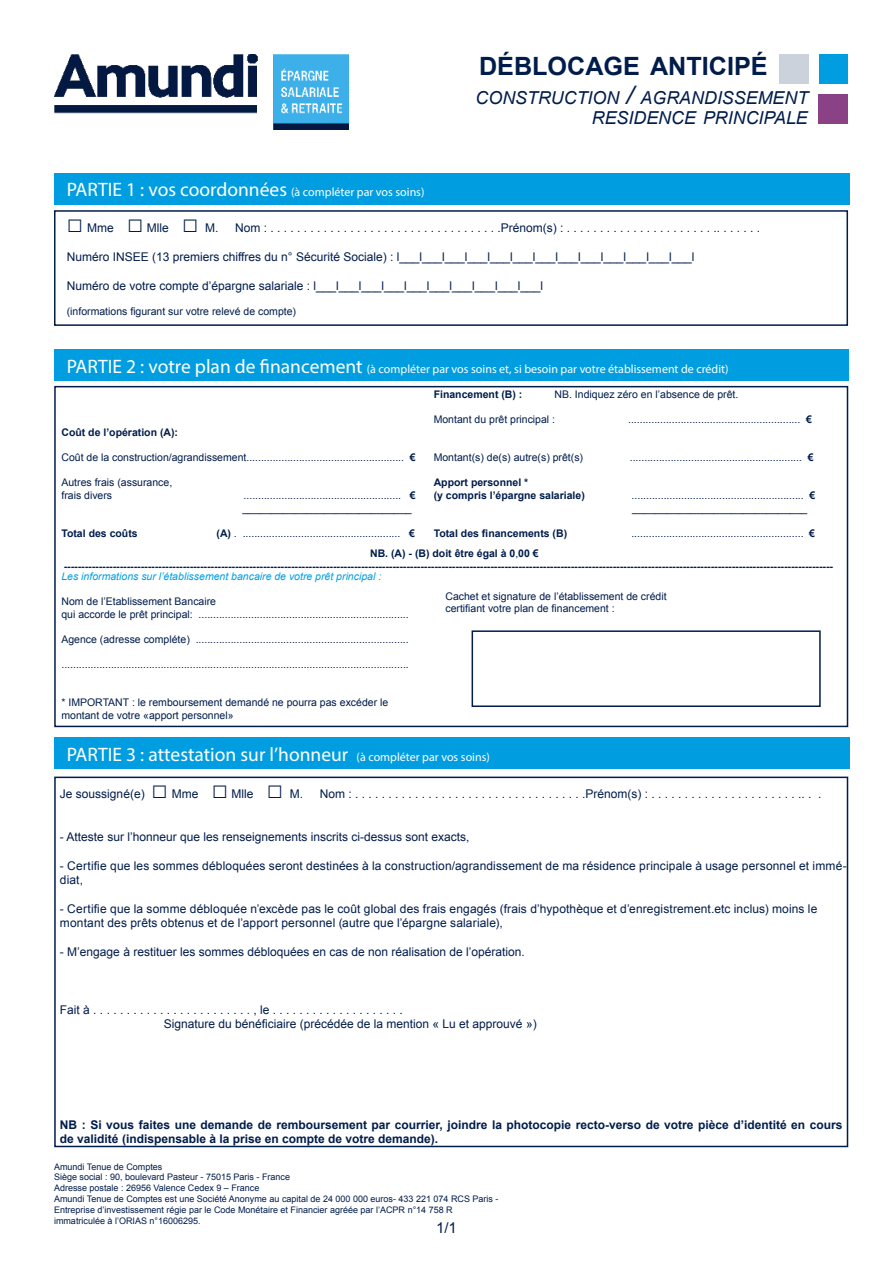
<style>
.page{position:relative;width:893px;height:1263px;background:#fff}
.page>*{position:absolute;margin:0;border:0;box-sizing:border-box;transform-origin:0 0}
.t1{font:700 25.2px "Arial";color:#001c4b}
.t2{font:19.5px "Myriad Pro";color:#fff}
.t3{font:italic 17.85px "Arial";color:#001c4b}
.t4{font:15px "Arial";color:#001c4b}
.t5{font:12px/14.4px "Arial";color:#001c4b}
.t6{font:700 12px/14.4px "Arial";color:#001c4b}
.t7{font:12px "Myriad Pro";color:#fff}
.t8{font:10.5px/12.6px "Arial";color:#001c4b}
.t9{font:700 10.5px "Arial";color:#001c4b}
.t10{font:italic 10.5px "Arial";color:#009ee0}
.t11{font:9px/10.8px "Arial";color:#001c4b}
.s1{font-size:19.5px}
.s2{font-size:25.5px}
.s3{font-weight:700;font-size:27px}
.s4{font-weight:700}
.s5{font-weight:400}
.s6{font-size:12px}
</style>
<div class="page">
<div style="left:54px;top:173px;width:795px;height:31px;background:#009ee0"></div>
<div style="left:54px;top:350px;width:794px;height:31px;background:#009ee0"></div>
<div style="left:54px;top:210px;width:794px;height:116px;border:2px solid #001c4b"></div>
<div style="left:54px;top:738px;width:795px;height:31px;background:#009ee0"></div>
<div style="left:54px;top:777px;width:794px;height:370px;border:2px solid #001c4b"></div>
<img style="left:54px;top:54px;width:295px;height:76px">
<div style="left:819px;top:54px;width:28px;height:30px;background:#009ee0"></div>
<div style="left:819px;top:94px;width:29px;height:30px;background:#8a4185"></div>
<div style="left:779px;top:54px;width:29px;height:30px;background:#ccd2db"></div>
<div style="left:472px;top:630px;width:349px;height:77px;border:2px solid #001c4b"></div>
<div style="left:54px;top:386px;width:794px;height:341px;border:2px solid #001c4b"></div>
<p class="t7" style="left:67px;top:184px;width:359px"><span class="s1">PARTIE 1 : vos coordonnées</span> (à compléter par vos soins)</p>
<p class="t1" style="left:479px;top:50px;width:290px">DÉBLOCAGE ANTICIPÉ</p>
<p class="t3" style="left:476px;top:86px;width:334px">CONSTRUCTION <span class="s2">/</span> AGRANDISSEMENT</p>
<p class="t3" style="left:592px;top:106px;width:218px">RESIDENCE PRINCIPALE</p>
<p class="t5" style="left:67px;top:221px;width:49px"><span class="s3">□</span> Mme</p>
<p class="t5" style="left:127px;top:221px;width:43px"><span class="s3">□</span> Mlle</p>
<p class="t5" style="left:182px;top:221px;width:38px"><span class="s3">□</span> M.</p>
<p class="t5" style="left:235px;top:221px;width:527px">Nom : . . . . . . . . . . . . . . . . . . . . . . . . . . . . . . . . . . .Prénom(s) : . . . . . . . . . . . . . . . . . . . . . . .. . . . . . .</p>
<p class="t5" style="left:67px;top:250px;width:629px">Numéro INSEE (13 premiers chiffres du n° Sécurité Sociale) : l___l___l___l___l___l___l___l___l___l___l___l___l___l</p>
<p class="t5" style="left:67px;top:279px;width:478px">Numéro de votre compte d’épargne salariale : l___l___l___l___l___l___l___l___l___l___l</p>
<p class="t8" style="left:67px;top:305px;width:231px">(informations figurant sur votre relevé de compte)</p>
<p class="t7" style="left:67px;top:361px;width:663px"><span class="s1">PARTIE 2 : votre plan de financement</span> (à compléter par vos soins et, si besoin par votre établissement de crédit)</p>
<p class="t9" style="left:434px;top:387px;width:90px">Financement (B) :</p>
<p class="t8" style="left:554px;top:388px;width:185px">NB. Indiquez zéro en l’absence de prêt.</p>
<p class="t8" style="left:434px;top:414px;width:123px">Montant du prêt principal :</p>
<p class="t8" style="left:628px;top:414px;width:185px">........................................................... <span class="s4">€</span></p>
<p class="t8" style="left:434px;top:451px;width:151px">Montant(s) de(s) autre(s) prêt(s)</p>
<p class="t8" style="left:630px;top:451px;width:185px">........................................................... <span class="s4">€</span></p>
<p class="t9" style="left:434px;top:476px;width:96px">Apport personnel *</p>
<p class="t9" style="left:434px;top:488px;width:153px">(y compris l’épargne salariale)</p>
<p class="t8" style="left:632px;top:489px;width:185px">........................................................... <span class="s4">€</span></p>
<p class="t8" style="left:632px;top:502px;width:177px">______________________________</p>
<p class="t9" style="left:434px;top:526px;width:135px">Total des financements (B)</p>
<p class="t8" style="left:631px;top:527px;width:185px">........................................................... <span class="s4">€</span></p>
<p class="t9" style="left:370px;top:546px;width:170px">NB. (A) - (B) doit être égal à 0<span class="s5">,</span>00 €</p>
<p class="t9" style="left:64px;top:559px;width:771px">----------------------------------------------------------------------------------------------------------------------------------------------------------------------------------------------------------------------------</p>
<p class="t10" style="left:61px;top:569px;width:321px">Les informations sur l’établissement bancaire de votre prêt principal :</p>
<p class="t8" style="left:61px;top:595px;width:156px">Nom de l’Etablissement Bancaire</p>
<p class="t8" style="left:61px;top:608px;width:349px">qui accorde le prêt principal: ........................................................................</p>
<p class="t8" style="left:61px;top:633px;width:349px">Agence (adresse compléte) .........................................................................</p>
<p class="t8" style="left:61px;top:658px;width:349px">.......................................................................................................................</p>
<p class="t8" style="left:61px;top:696px;width:328px">* IMPORTANT : le remboursement demandé ne pourra pas excéder le montant de votre «apport personnel»</p>
<p class="t9" style="left:61px;top:425px;width:118px">Coût de l’opération (A):</p>
<p class="t8" style="left:61px;top:451px;width:356px">Coût de la construction/agrandissement...................................................... <span class="s4">€</span></p>
<p class="t8" style="left:61px;top:477px;width:112px">Autres frais (assurance,</p>
<p class="t8" style="left:61px;top:489px;width:52px">frais divers</p>
<p class="t8" style="left:244px;top:489px;width:174px">...................................................... <span class="s4">€</span></p>
<p class="t8" style="left:242px;top:502px;width:171px">_____________________________</p>
<p class="t9" style="left:61px;top:526px;width:78px">Total des coûts</p>
<p class="t8" style="left:216px;top:527px;width:200px"><span class="s4">(A)</span> . ...................................................... <span class="s4">€</span></p>
<p class="t8" style="left:445px;top:590px;width:223px">Cachet et signature de l’établissement de crédit</p>
<p class="t8" style="left:445px;top:602px;width:171px">certifiant votre plan de financement :</p>
<p class="t2" style="left:67px;top:742px;width:425px">PARTIE 3 : attestation sur l’honneur <span class="s6">(à compléter par vos soins)</span></p>
<p class="t5" style="left:60px;top:786px;width:86px">Je soussigné(e)</p>
<p class="t5" style="left:151px;top:786px;width:49px"><span class="s3">□</span> Mme</p>
<p class="t5" style="left:212px;top:786px;width:43px"><span class="s3">□</span> Mlle</p>
<p class="t5" style="left:267px;top:786px;width:38px"><span class="s3">□</span> M.</p>
<p class="t5" style="left:320px;top:786px;width:503px">Nom : . . . . . . . . . . . . . . . . . . . . . . . . . . . . . . . . . . .Prénom(s) : . . . . . . . . . . . . . . . . . . . . . . .. . .</p>
<p class="t5" style="left:60px;top:830px;width:411px">- Atteste sur l’honneur que les renseignements inscrits ci-dessus sont exacts,</p>
<p class="t5" style="left:60px;top:858px;width:788px">- Certifie que les sommes débloquées seront destinées à la construction/agrandissement de ma résidence principale à usage personnel et immé&shy;diat,</p>
<p class="t5" style="left:60px;top:902px;width:759px">- Certifie que la somme débloquée n’excède pas le coût global des frais engagés (frais d’hypothèque et d’enregistrement.etc inclus) moins le montant des prêts obtenus et de l’apport personnel (autre que l’épargne salariale),</p>
<p class="t5" style="left:60px;top:945px;width:466px">- M’engage à restituer les sommes débloquées en cas de non réalisation de l’opération.</p>
<p class="t5" style="left:60px;top:1002px;width:344px">Fait à . . . . . . . . . . . . . . . . . . . . . . . . , le . . . . . . . . . . . . . . . . . . . .</p>
<p class="t5" style="left:164px;top:1017px;width:374px">Signature du bénéficiaire (précédée de la mention « Lu et approuvé »)</p>
<p class="t6" style="left:60px;top:1118px;width:784px">NB : Si vous faites une demande de remboursement par courrier, joindre la photocopie recto-verso de votre pièce d’identité en cours de validité (indispensable à la prise en compte de votre demande).</p>
<p class="t11" style="left:54px;top:1161px;width:110px">Amundi Tenue de Comptes</p>
<p class="t11" style="left:54px;top:1172px;width:238px">Siège social : 90, boulevard Pasteur - 75015 Paris - France</p>
<p class="t11" style="left:54px;top:1183px;width:207px">Adresse postale : 26956 Valence Cedex 9 – France</p>
<p class="t11" style="left:54px;top:1193px;width:446px">Amundi Tenue de Comptes est une Société Anonyme au capital de 24 000 000 euros- 433 221 074 RCS Paris -<br>Entreprise d’investissement régie par le Code Monétaire et Financier agréée par l’ACPR n°14 758 R</p>
<p class="t11" style="left:54px;top:1215px;width:148px">immatriculée à l’ORIAS n°16006295.</p>
<p class="t4" style="left:436px;top:1217px;width:22px">1/1</p>
</div>
